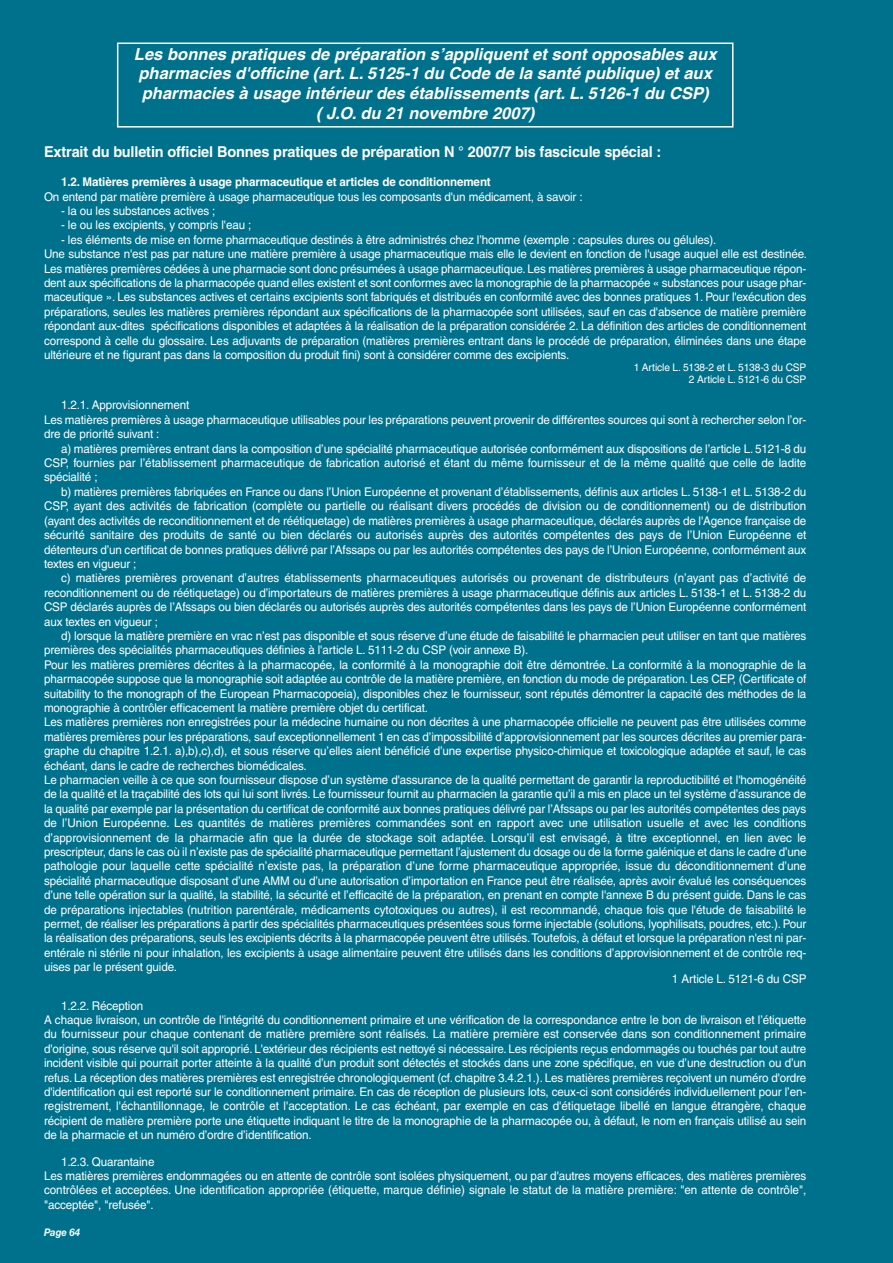
<style>
.page{position:relative;width:893px;height:1263px;background:#00718c}
.page>*{position:absolute;margin:0;border:0;box-sizing:border-box;transform-origin:0 0}
.t1{font:italic 700 16.5px/19.8px "Helvetica";letter-spacing:.005em;color:#fff;text-align:center}
.t2{font:700 15px "Helvetica";letter-spacing:-.01em;color:#fff}
.t3{font:12px/14.4px "Helvetica";letter-spacing:-.01em;color:#fff}
.t4{font:700 12px "Helvetica";letter-spacing:-.01em;color:#fff}
.t5{font:10.5px/12px "Helvetica";letter-spacing:-.01em;color:#fff;text-align:right}
.t6{font:italic 700 10.5px "Helvetica Neue";color:#fff;scale:.9 1}
</style>
<div class="page">
<div style="left:117px;top:43px;width:616px;height:85px;border:2px solid #fff"></div>
<p class="t1" style="left:134px;top:45px;width:584px">Les bonnes pratiques de préparation s’appliquent et sont opposables aux pharmacies d'officine (art. L. 5125-1 du Code de la santé publique) et aux pharmacies à usage intérieur des établissements (art. L. 5126-1 du CSP)<br>( J.O. du 21 novembre 2007)</p>
<p class="t2" style="left:44px;top:146px;width:619px">Extrait du bulletin officiel Bonnes pratiques de préparation N ° 2007/7 bis fascicule spécial :</p>
<p class="t4" style="left:61px;top:178px;width:431px">1.2. Matières premières à usage pharmaceutique et articles de conditionnement</p>
<p class="t3" style="left:44px;top:190px;width:540px">On entend par matière première à usage pharmaceutique tous les composants d'un médicament, à savoir :</p>
<p class="t3" style="left:61px;top:205px;width:156px">- la ou les substances actives ;</p>
<p class="t3" style="left:61px;top:219px;width:192px">- le ou les excipients, y compris l'eau ;</p>
<p class="t3" style="left:44px;top:234px;width:765px;text-indent:17px">- les éléments de mise en forme pharmaceutique destinés à être administrés chez l’homme (exemple : capsules dures ou gélules).<br>Une substance n'est pas par nature une matière première à usage pharmaceutique mais elle le devient en fonction de l'usage auquel elle est destinée.<br>Les matières premières cédées à une pharmacie sont donc présumées à usage pharmaceutique. Les matières premières à usage pharmaceutique répon&shy;dent aux spécifications de la pharmacopée quand elles existent et sont conformes avec la monographie de la pharmacopée « substances pour usage phar&shy;maceutique ». Les substances actives et certains excipients sont fabriqués et distribués en conformité avec des bonnes pratiques 1. Pour l'exécution des préparations, seules les matières premières répondant aux spécifications de la pharmacopée sont utilisées, sauf en cas d'absence de matière première répondant aux-dites spécifications disponibles et adaptées à la réalisation de la préparation considérée 2. La définition des articles de conditionnement correspond à celle du glossaire. Les adjuvants de préparation (matières premières entrant dans le procédé de préparation, éliminées dans une étape ultérieure et ne figurant pas dans la composition du produit fini) sont à considérer comme des excipients.</p>
<p class="t5" style="left:634px;top:362px;width:174px">1 Article L. 5138-2 et L. 5138-3 du CSP<br>2 Article L. 5121-6 du CSP</p>
<p class="t3" style="left:44px;top:399px;width:764px;text-indent:17px">1.2.1. Approvisionnement<br>Les matières premières à usage pharmaceutique utilisables pour les préparations peuvent provenir de différentes sources qui sont à rechercher selon l’or&shy;dre de priorité suivant :</p>
<p class="t3" style="left:44px;top:442px;width:764px;text-align:justify;text-indent:17px">a) matières premières entrant dans la composition d’une spécialité pharmaceutique autorisée conformément aux dispositions de l’article L. 5121-8 du CSP, fournies par l’établissement pharmaceutique de fabrication autorisé et étant du même fournisseur et de la même qualité que celle de ladite spécialité ;</p>
<p class="t3" style="left:44px;top:486px;width:764px;text-align:justify;text-indent:17px">b) matières premières fabriquées en France ou dans l’Union Européenne et provenant d’établissements, définis aux articles L. 5138-1 et L. 5138-2 du CSP, ayant des activités de fabrication (complète ou partielle ou réalisant divers procédés de division ou de conditionnement) ou de distribution (ayant des activités de reconditionnement et de réétiquetage) de matières premières à usage pharmaceutique, déclarés auprès de l'Agence française de sécurité sanitaire des produits de santé ou bien déclarés ou autorisés auprès des autorités compétentes des pays de l’Union Européenne et détenteurs d’un certificat de bonnes pratiques délivré par l’Afssaps ou par les autorités compétentes des pays de l’Union Européenne, conformément aux textes en vigueur ;</p>
<p class="t3" style="left:44px;top:572px;width:764px;text-align:justify;text-indent:17px">c) matières premières provenant d’autres établissements pharmaceutiques autorisés ou provenant de distributeurs (n’ayant pas d’activité de reconditionnement ou de réétiquetage) ou d’importateurs de matières premières à usage pharmaceutique définis aux articles L. 5138-1 et L. 5138-2 du CSP déclarés auprès de l’Afssaps ou bien déclarés ou autorisés auprès des autorités compétentes dans les pays de l’Union Européenne conformément aux textes en vigueur ;</p>
<p class="t3" style="left:44px;top:630px;width:764px;text-indent:17px">d) lorsque la matière première en vrac n’est pas disponible et sous réserve d’une étude de faisabilité le pharmacien peut utiliser en tant que matières premières des spécialités pharmaceutiques définies à l'article L. 5111-2 du CSP (voir annexe B).<br>Pour les matières premières décrites à la pharmacopée, la conformité à la monographie doit être démontrée. La conformité à la monographie de la pharmacopée suppose que la monographie soit adaptée au contrôle de la matière première, en fonction du mode de préparation. Les CEP, (Certificate of suitability to the monograph of the European Pharmacopoeia), disponibles chez le fournisseur, sont réputés démontrer la capacité des méthodes de la monographie à contrôler efficacement la matière première objet du certificat.<br>Les matières premières non enregistrées pour la médecine humaine ou non décrites à une pharmacopée officielle ne peuvent pas être utilisées comme matières premières pour les préparations, sauf exceptionnellement 1 en cas d’impossibilité d’approvisionnement par les sources décrites au premier para&shy;graphe du chapitre 1.2.1. a),b),c),d), et sous réserve qu’elles aient bénéficié d’une expertise physico-chimique et toxicologique adaptée et sauf, le cas échéant, dans le cadre de recherches biomédicales.<br>Le pharmacien veille à ce que son fournisseur dispose d’un système d'assurance de la qualité permettant de garantir la reproductibilité et l'homogénéité de la qualité et la traçabilité des lots qui lui sont livrés. Le fournisseur fournit au pharmacien la garantie qu’il a mis en place un tel système d’assurance de la qualité par exemple par la présentation du certificat de conformité aux bonnes pratiques délivré par l’Afssaps ou par les autorités compétentes des pays de l’Union Européenne. Les quantités de matières premières commandées sont en rapport avec une utilisation usuelle et avec les conditions d’approvisionnement de la pharmacie afin que la durée de stockage soit adaptée. Lorsqu’il est envisagé, à titre exceptionnel, en lien avec le prescripteur, dans le cas où il n’existe pas de spécialité pharmaceutique permettant l’ajustement du dosage ou de la forme galénique et dans le cadre d’une pathologie pour laquelle cette spécialité n’existe pas, la préparation d’une forme pharmaceutique appropriée, issue du déconditionnement d’une spécialité pharmaceutique disposant d’une AMM ou d’une autorisation d’importation en France peut être réalisée, après avoir évalué les conséquences d’une telle opération sur la qualité, la stabilité, la sécurité et l’efficacité de la préparation, en prenant en compte l'annexe B du présent guide. Dans le cas de préparations injectables (nutrition parentérale, médicaments cytotoxiques ou autres), il est recommandé, chaque fois que l'étude de faisabilité le permet, de réaliser les préparations à partir des spécialités pharmaceutiques présentées sous forme injectable (solutions, lyophilisats, poudres, etc.). Pour la réalisation des préparations, seuls les excipients décrits à la pharmacopée peuvent être utilisés.Toutefois, à défaut et lorsque la préparation n'est ni par&shy;entérale ni stérile ni pour inhalation, les excipients à usage alimentaire peuvent être utilisés dans les conditions d’approvisionnement et de contrôle req&shy;uises par le présent guide.</p>
<p class="t3" style="left:672px;top:973px;width:136px">1 Article L. 5121-6 du CSP</p>
<p class="t3" style="left:44px;top:999px;width:764px;text-indent:17px">1.2.2. Réception<br>A chaque livraison, un contrôle de l'intégrité du conditionnement primaire et une vérification de la correspondance entre le bon de livraison et l’étiquette du fournisseur pour chaque contenant de matière première sont réalisés. La matière première est conservée dans son conditionnement primaire d'origine, sous réserve qu'il soit approprié. L'extérieur des récipients est nettoyé si nécessaire. Les récipients reçus endommagés ou touchés par tout autre incident visible qui pourrait porter atteinte à la qualité d’un produit sont détectés et stockés dans une zone spécifique, en vue d’une destruction ou d’un refus. La réception des matières premières est enregistrée chronologiquement (cf. chapitre 3.4.2.1.). Les matières premières reçoivent un numéro d'ordre d'identification qui est reporté sur le conditionnement primaire. En cas de réception de plusieurs lots, ceux-ci sont considérés individuellement pour l’en&shy;registrement, l'échantillonnage, le contrôle et l'acceptation. Le cas échéant, par exemple en cas d'étiquetage libellé en langue étrangère, chaque récipient de matière première porte une étiquette indiquant le titre de la monographie de la pharmacopée ou, à défaut, le nom en français utilisé au sein de la pharmacie et un numéro d’ordre d’identification.</p>
<p class="t3" style="left:44px;top:1155px;width:764px;text-indent:17px">1.2.3. Quarantaine<br>Les matières premières endommagées ou en attente de contrôle sont isolées physiquement, ou par d'autres moyens efficaces, des matières premières contrôlées et acceptées. Une identification appropriée (étiquette, marque définie) signale le statut de la matière première: "en attente de contrôle", "acceptée", "refusée".</p>
<p class="t6" style="left:44px;top:1226px;width:42px">Page 64</p>
</div>
